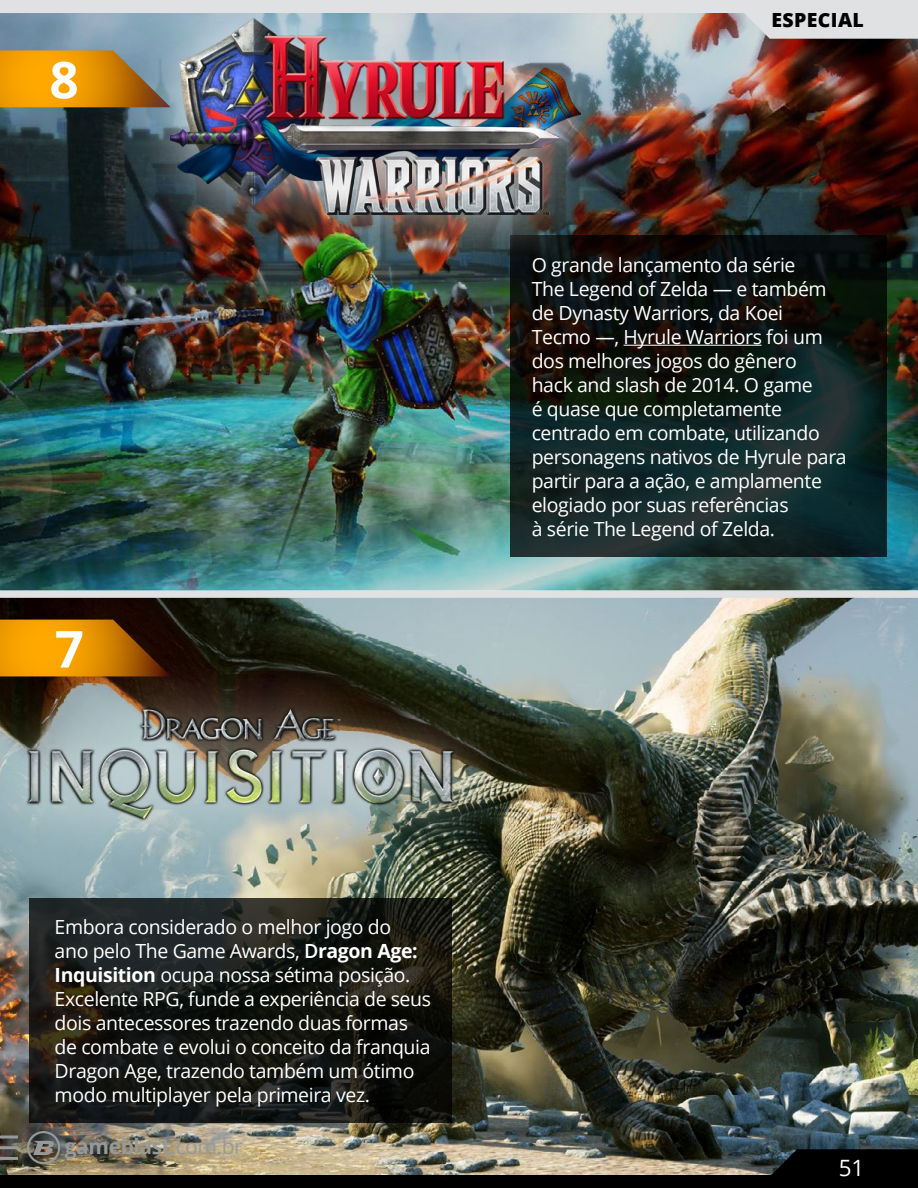
<style>
.page{position:relative;width:918px;height:1188px;background:#fff}
.page>*{position:absolute;margin:0;border:0;box-sizing:border-box;transform-origin:0 0}
.t1{font:700 51px "Open Sans";color:#fff}
.t2{font:22.5px "Open Sans";color:#fff}
.t3{font:700 21px "Open Sans";letter-spacing:-.02em;color:#999}
.t4{font:19.5px/24px "Open Sans";letter-spacing:-.02em;color:#fff}
.t5{font:800 19.5px "Open Sans";letter-spacing:.02em;color:#000}
.s1{font-weight:600}
.s2{font-weight:700}
.s3{font-weight:400}
</style>
<div class="page">
<img style="left:0;top:598px;width:918px;height:577px">
<img style="left:0;top:13px;width:918px;height:577px">
<svg style="left:510px;top:236px;width:376px;height:321px;background:#111d1c"></svg>
<svg style="left:29px;top:898px;width:423px;height:225px;background:#181916"></svg>
<hr style="left:624px;top:345px;width:138px;height:1px;background:#fff">
<svg style="left:0;top:50px;width:121px;height:57px;background:#ed9a02"></svg>
<svg style="left:0;top:620px;width:171px;height:36px;background:#ba7500"></svg>
<div style="left:0;top:590px;width:918px;height:8px;background:#e0e1e2"></div>
<div style="left:121px;top:0;width:508px;height:271px;background:#fff;opacity:.75"></div>
<img style="left:171px;top:19px;width:409px;height:196px">
<div style="left:0;top:656px;width:507px;height:214px;background:#fff;opacity:.75"></div>
<img style="left:26px;top:703px;width:433px;height:123px">
<div style="left:0;top:1175px;width:918px;height:13px;background:#000"></div>
<svg style="left:758px;top:1149px;width:160px;height:26px;background:#090c0d"></svg>
<svg style="left:0;top:1136px;width:18px;height:2px"></svg>
<hr style="left:0;top:1146px;width:18px;height:3px;background:#999">
<hr style="left:0;top:1157px;width:18px;height:3px;background:#999">
<svg style="left:27px;top:1131px;width:33px;height:33px"></svg>
<svg style="left:731px;top:13px;width:187px;height:26px;background:#d7d7d9"></svg>
<div style="left:0;top:0;width:918px;height:13px;background:#e0e1e2"></div>
<h1 class="t1" style="left:50px;top:44px;width:31px">8</h1>
<h1 class="t1" style="left:55px;top:613px;width:31px">7</h1>
<p class="t4" style="left:55px;top:914px;width:378px">Embora considerado o melhor jogo do<br>ano pelo The Game Awards, <span class="s1">D</span><span class="s2">ragon Age:<br>Inquisition</span> ocupa nossa sétima posição.<br>Excelente RPG, funde a experiência de seus dois antecessores trazendo duas formas de combate e evolui o conceito da franquia Dragon Age, trazendo também um ótimo modo multiplayer pela primeira vez.</p>
<p class="t3" style="left:65px;top:1132px;width:180px">gameblast<span class="s3">.com.br</span></p>
<p class="t5" style="left:771px;top:6px;width:94px">ESPECIAL</p>
<p class="t4" style="left:532px;top:252px;width:317px">O grande lançamento da série<br>The Legend of Zelda — e também de Dynasty Warriors, da Koei<br>Tecmo —, Hyrule Warriors foi um dos melhores jogos do gênero<br>hack and slash de 2014. O game<br>é quase que completamente centrado em combate, utilizando personagens nativos de Hyrule para partir para a ação, e amplamente elogiado por suas referências<br>à série The Legend of Zelda.</p>
<p class="t2" style="left:839px;top:1153px;width:27px">51</p>
</div>
